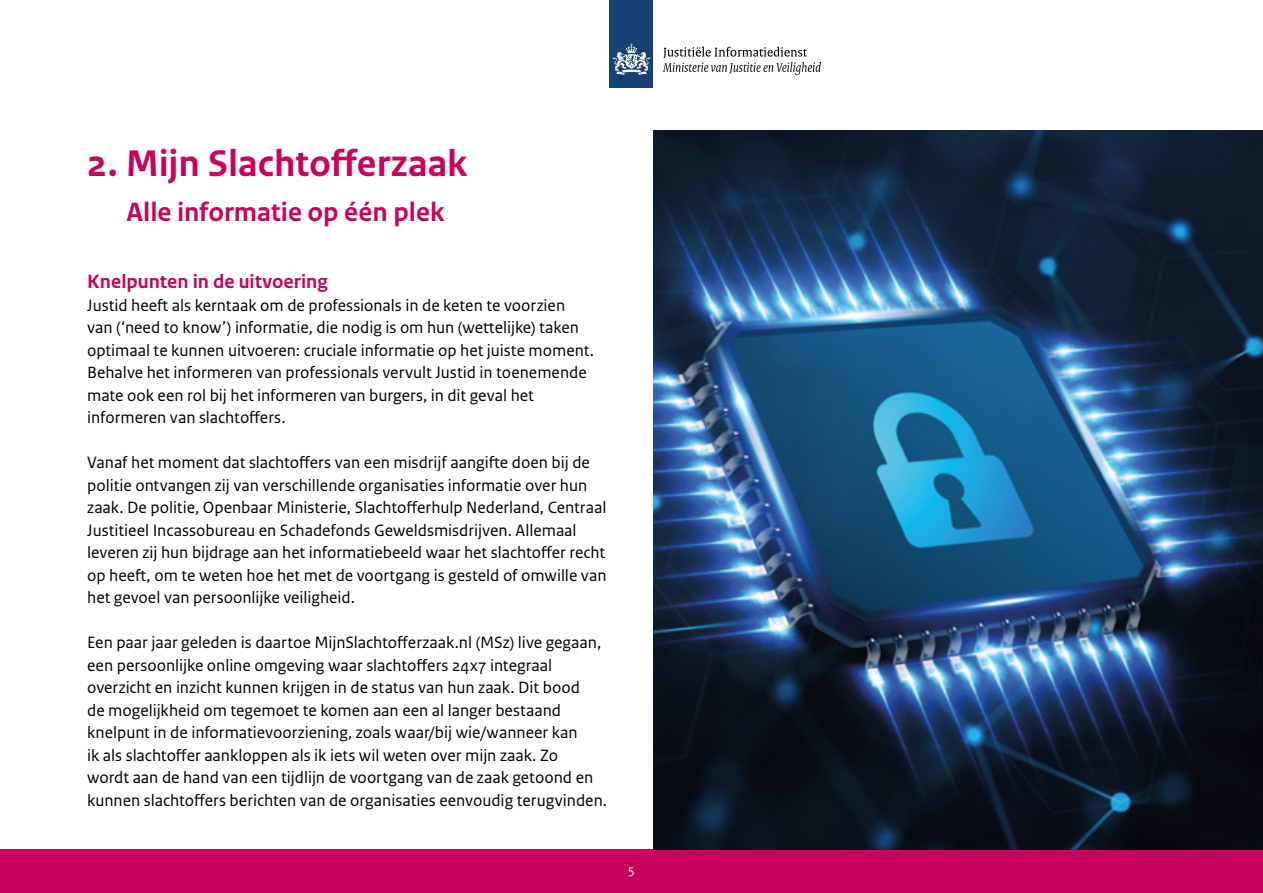
<style>
.page{position:relative;width:1263px;height:893px;background:#fff}
.page>*{position:absolute;margin:0;border:0;box-sizing:border-box;transform-origin:0 0}
.Subtitle_Justid{font:700 39px "Rijksoverheid Sans Text";letter-spacing:-.005em;color:#ca005d}
.Heading_Justid{font:700 27.75px "Rijksoverheid Sans Text";color:#ca005d}
.Subheading_Justid{font:700 20.25px "Rijksoverheid Sans Text";color:#ca005d}
.Body_Justid{font:17.25px/22.5px "Rijksoverheid Sans Text";color:#000}
.t1{font:13.5px "Rijksoverheid Sans Text";color:#fff}
</style>
<div class="page">
<div style="left:0;top:849px;width:1263px;height:44px;background:#ca005d"></div>
<div style="left:610px;top:0;width:43px;height:87px;background:#154273"></div>
<svg style="left:613px;top:43px;width:37px;height:32px"></svg>
<svg style="left:663px;top:47px;width:158px;height:28px"></svg>
<img style="left:653px;top:131px;width:610px;height:718px">
<p class="Subtitle_Justid" style="left:87px;top:141px;width:382px">2. Mijn Slachtofferzaak</p>
<p class="Heading_Justid" style="left:126px;top:196px;width:319px">Alle informatie op één plek</p>
<p class="Subheading_Justid" style="left:87px;top:270px;width:242px">Knelpunten in de uitvoering</p>
<p class="Body_Justid" style="left:87px;top:294px;width:508px">Justid heeft als kerntaak om de professionals in de keten te voorzien van (‘need to know’) informatie, die nodig is om hun (wettelijke) taken optimaal te kunnen uitvoeren: cruciale informatie op het juiste moment.<br>Behalve het informeren van professionals vervult Justid in toenemende mate ook een rol bij het informeren van burgers, in dit geval het informeren van slachtoffers.</p>
<p class="Body_Justid" style="left:87px;top:452px;width:521px">Vanaf het moment dat slachtoffers van een misdrijf aangifte doen bij de politie ontvangen zij van verschillende organisaties informatie over hun zaak. De politie, Openbaar Ministerie, Slachtofferhulp Nederland, Centraal Justitieel Incassobureau en Schadefonds Geweldsmisdrijven. Allemaal leveren zij hun bijdrage aan het informatiebeeld waar het slachtoffer recht op heeft, om te weten hoe het met de voortgang is gesteld of omwille van het gevoel van persoonlijke veiligheid.</p>
<p class="Body_Justid" style="left:87px;top:632px;width:521px">Een paar jaar geleden is daartoe MijnSlachtofferzaak.nl (MSz) live gegaan, een persoonlijke online omgeving waar slachtoffers 24x7 integraal overzicht en inzicht kunnen krijgen in de status van hun zaak. Dit bood<br>de mogelijkheid om tegemoet te komen aan een al langer bestaand knelpunt in de informatievoorziening, zoals waar/bij wie/wanneer kan<br>ik als slachtoffer aankloppen als ik iets wil weten over mijn zaak. Zo<br>wordt aan de hand van een tijdlijn de voortgang van de zaak getoond en kunnen slachtoffers berichten van de organisaties eenvoudig terugvinden.</p>
<p class="t1" style="left:628px;top:862px;width:8px">5</p>
</div>
